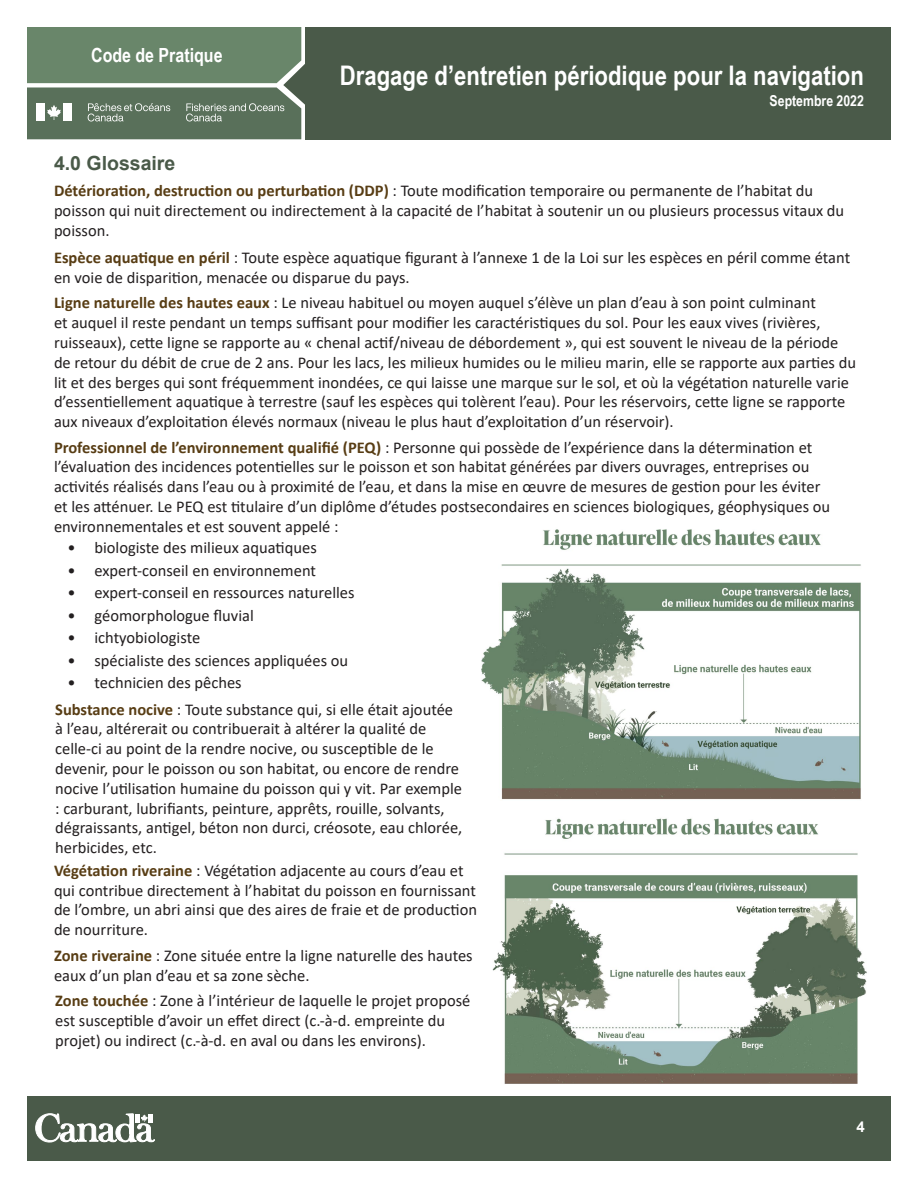
<style>
.page{position:relative;width:918px;height:1188px;background:#fff}
.page>*{position:absolute;margin:0;border:0;box-sizing:border-box;transform-origin:0 0}
.t1{font:700 27px "Arial Narrow";color:#fff}
.t2{font:700 19.5px "Arial Narrow";color:#fff}
.Heading_1{font:700 19.5px "Arial";color:#4a5a49}
.t3{font:16.5px/19.8px "Calibri";color:#231f20}
.t4{font:700 15px "Arial Narrow";color:#fff}
.t5{font:700 15px "Arial";color:#fff}
.s1{font-weight:700;color:#583d14}
</style>
<div class="page">
<div style="left:306px;top:27px;width:585px;height:112px;background:#4a5a49"></div>
<div style="left:27px;top:1096px;width:864px;height:65px;background:#4a5a49"></div>
<svg style="left:36px;top:1114px;width:118px;height:28px"></svg>
<svg style="left:27px;top:27px;width:279px;height:112px;background:#6e866f"></svg>
<div style="left:36px;top:103px;width:9px;height:18px;background:#fff"></div>
<img style="left:481px;top:529px;width:380px;height:271px">
<img style="left:492px;top:818px;width:375px;height:266px">
<p class="t2" style="left:91px;top:40px;width:133px">Code de Pratique</p>
<h1 class="t1" style="left:340px;top:55px;width:526px">Dragage d’entretien périodique pour la navigation</h1>
<p class="t4" style="left:770px;top:89px;width:96px">Septembre 2022</p>
<h1 class="Heading_1" style="left:54px;top:149px;width:123px">4.0 Glossaire</h1>
<p class="t3" style="left:54px;top:181px;width:792px"><span class="s1">Détérioration, destruction ou perturbation (DDP)</span> : Toute modification temporaire ou permanente de l’habitat du poisson qui nuit directement ou indirectement à la capacité de l’habitat à soutenir un ou plusieurs processus vitaux du poisson.</p>
<p class="t3" style="left:54px;top:247px;width:798px"><span class="s1">Espèce aquatique en péril</span> : Toute espèce aquatique figurant à l’annexe 1 de la Loi sur les espèces en péril comme étant en voie de disparition, menacée ou disparue du pays.</p>
<p class="t3" style="left:54px;top:293px;width:804px"><span class="s1">Ligne naturelle des hautes eaux</span> : Le niveau habituel ou moyen auquel s’élève un plan d’eau à son point culminant<br>et auquel il reste pendant un temps suffisant pour modifier les caractéristiques du sol. Pour les eaux vives (rivières, ruisseaux), cette ligne se rapporte au « chenal actif/niveau de débordement », qui est souvent le niveau de la période de retour du débit de crue de 2 ans. Pour les lacs, les milieux humides ou le milieu marin, elle se rapporte aux parties du lit et des berges qui sont fréquemment inondées, ce qui laisse une marque sur le sol, et où la végétation naturelle varie d’essentiellement aquatique à terrestre (sauf les espèces qui tolèrent l’eau). Pour les réservoirs, cette ligne se rapporte aux niveaux d’exploitation élevés normaux (niveau le plus haut d’exploitation d’un réservoir).</p>
<p class="t3" style="left:54px;top:437px;width:778px"><span class="s1">Professionnel de l’environnement qualifié (PEQ)</span> : Personne qui possède de l’expérience dans la détermination et l’évaluation des incidences potentielles sur le poisson et son habitat générées par divers ouvrages, entreprises ou activités réalisés dans l’eau ou à proximité de l’eau, et dans la mise en œuvre de mesures de gestion pour les éviter et les atténuer. Le PEQ est titulaire d’un diplôme d’études postsecondaires en sciences biologiques, géophysiques ou environnementales et est souvent appelé :</p>
<p class="t3" style="left:68px;top:538px;width:251px">• biologiste des milieux aquatiques</p>
<p class="t3" style="left:68px;top:560px;width:250px">• expert-conseil en environnement</p>
<p class="t3" style="left:68px;top:583px;width:289px">• expert-conseil en ressources naturelles</p>
<p class="t3" style="left:68px;top:605px;width:188px">• géomorphologue fluvial</p>
<p class="t3" style="left:68px;top:628px;width:134px">• ichtyobiologiste</p>
<p class="t3" style="left:68px;top:650px;width:282px">• spécialiste des sciences appliquées ou</p>
<p class="t3" style="left:68px;top:673px;width:176px">• technicien des pêches</p>
<p class="t3" style="left:55px;top:699px;width:409px"><span class="s1">Substance nocive</span> : Toute substance qui, si elle était ajoutée à l’eau, altérerait ou contribuerait à altérer la qualité de celle-ci au point de la rendre nocive, ou susceptible de le devenir, pour le poisson ou son habitat, ou encore de rendre nocive l’utilisation humaine du poisson qui y vit. Par exemple : carburant, lubrifiants, peinture, apprêts, rouille, solvants, dégraissants, antigel, béton non durci, créosote, eau chlorée, herbicides, etc.</p>
<p class="t3" style="left:54px;top:860px;width:425px"><span class="s1">Végétation riveraine</span> : Végétation adjacente au cours d’eau et qui contribue directement à l’habitat du poisson en fournissant de l’ombre, un abri ainsi que des aires de fraie et de production de nourriture.</p>
<p class="t3" style="left:54px;top:945px;width:420px"><span class="s1">Zone riveraine</span> : Zone située entre la ligne naturelle des hautes eaux d’un plan d’eau et sa zone sèche.</p>
<p class="t3" style="left:55px;top:990px;width:417px"><span class="s1">Zone touchée</span> : Zone à l’intérieur de laquelle le projet proposé est susceptible d’avoir un effet direct (c.-à-d. empreinte du projet) ou indirect (c.-à-d. en aval ou dans les environs).</p>
<p class="t5" style="left:857px;top:1117px;width:10px">4</p>
</div>
